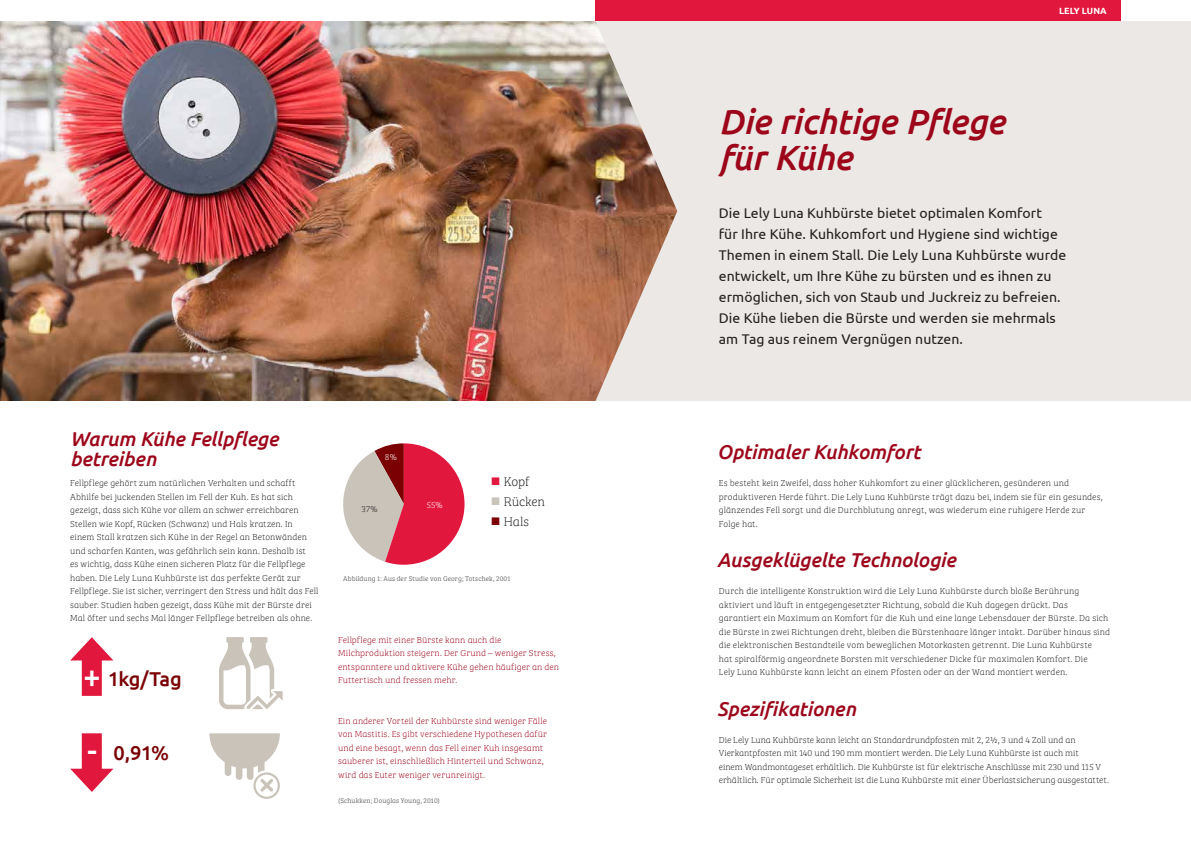
<style>
.page{position:relative;width:1191px;height:842px;background:#fff}
.page>*{position:absolute;margin:0;border:0;box-sizing:border-box;transform-origin:0 0}
.t1{font:italic 500 35px/36px "Ubuntu";letter-spacing:-.01em;color:#9d061a}
.t2{font:500 30px "Ubuntu";color:#fff}
.t3{font:italic 500 20px/20px "Ubuntu";letter-spacing:-.005em;color:#9d061a}
.t4{font:500 20px "Ubuntu";letter-spacing:-.03em;color:#7a0003}
.t5{font:14px/21px "Ubuntu";letter-spacing:.005em;color:#231f20}
.t6{font:13px "Bree Serif Th";letter-spacing:-.01em;color:#231f20}
.t7{font:9px/13.5px "Bree Serif Th";letter-spacing:.01em;color:#231f20}
.t8{font:9px/13.5px "Bree Serif Th";letter-spacing:.01em;color:#9d061a}
.t9{font:700 9px "Ubuntu";color:#fff}
.t10{font:9px "Bree Serif Th";color:#fff}
.t11{font:7px "Bree Serif Lt";letter-spacing:.02em;color:#6c6d70}
.s1{color:#e2173d}
.s2{color:#c9c3ba}
.s3{color:#7a0003}
</style>
<div class="page">
<img style="left:0;top:21px;width:595px;height:380px">
<svg style="left:595px;top:21px;width:596px;height:380px;background:#e5deda"></svg>
<svg style="left:343px;top:443px;width:121px;height:122px"></svg>
<svg style="left:219px;top:637px;width:64px;height:72px"></svg>
<svg style="left:209px;top:733px;width:71px;height:66px"></svg>
<div style="left:82px;top:733px;width:20px;height:44px;background:#e2173d"></div>
<svg style="left:70px;top:769px;width:43px;height:23px"></svg>
<div style="left:82px;top:652px;width:20px;height:44px;background:#e2173d"></div>
<svg style="left:70px;top:637px;width:43px;height:23px"></svg>
<div style="left:595px;top:0;width:525px;height:21px;background:#e2173d"></div>
<h3 class="t3" style="left:70px;top:428px;width:210px">Warum Kühe Fellpflege betreiben</h3>
<p class="t7" style="left:70px;top:476px;width:250px">Fellpflege gehört zum natürlichen Verhalten und schafft Abhilfe bei juckenden Stellen im Fell der Kuh. Es hat sich gezeigt, dass sich Kühe vor allem an schwer erreichbaren Stellen wie Kopf, Rücken (Schwanz) und Hals kratzen. In einem Stall kratzen sich Kühe in der Regel an Betonwänden und scharfen Kanten, was gefährlich sein kann. Deshalb ist<br>es wichtig, dass Kühe einen sicheren Platz für die Fellpflege haben. Die Lely Luna Kuhbürste ist das perfekte Gerät zur Fellpflege. Sie ist sicher, verringert den Stress und hält das Fell sauber. Studien haben gezeigt, dass Kühe mit der Bürste drei Mal öfter und sechs Mal länger Fellpflege betreiben als ohne.</p>
<h2 class="t2" style="left:83px;top:658px;width:19px">+</h2>
<h3 class="t4" style="left:108px;top:666px;width:75px">1kg/Tag</h3>
<h2 class="t2" style="left:87px;top:732px;width:11px">-</h2>
<h3 class="t4" style="left:113px;top:740px;width:57px">0,91%</h3>
<p class="t10" style="left:385px;top:450px;width:13px">8%</p>
<p class="t7" style="left:361px;top:501px;width:18px">37%</p>
<p class="t10" style="left:427px;top:499px;width:17px">55%</p>
<h3 class="t6" style="left:491px;top:472px;width:40px"><span class="s1">■</span> Kopf</h3>
<h3 class="t6" style="left:491px;top:492px;width:56px"><span class="s2">■</span> Rücken</h3>
<h3 class="t6" style="left:491px;top:512px;width:40px"><span class="s3">■</span> Hals</h3>
<p class="t11" style="left:343px;top:573px;width:169px">Abbildung 1: Aus der Studie von Georg; Totschek, 2001</p>
<p class="t8" style="left:338px;top:633px;width:222px">Fellpflege mit einer Bürste kann auch die Milchproduktion steigern. Der Grund – weniger Stress, entspanntere und aktivere Kühe gehen häufiger an den Futtertisch und fressen mehr.</p>
<p class="t8" style="left:338px;top:713px;width:210px">Ein anderer Vorteil der Kuhbürste sind weniger Fälle von Mastitis. Es gibt verschiedene Hypothesen dafür und eine besagt, wenn das Fell einer Kuh insgesamt sauberer ist, einschließlich Hinterteil und Schwanz, wird das Euter weniger verunreinigt.</p>
<p class="t11" style="left:338px;top:796px;width:103px">(Schukken; Douglas Young, 2010)</p>
<p class="t9" style="left:1059px;top:5px;width:49px">LELY LUNA</p>
<h1 class="t1" style="left:719px;top:103px;width:288px">Die richtige Pflege für Kühe</h1>
<p class="t5" style="left:719px;top:202px;width:349px">Die Lely Luna Kuhbürste bietet optimalen Komfort<br>für Ihre Kühe. Kuhkomfort und Hygiene sind wichtige Themen in einem Stall. Die Lely Luna Kuhbürste wurde entwickelt, um Ihre Kühe zu bürsten und es ihnen zu ermöglichen, sich von Staub und Juckreiz zu befreien.<br>Die Kühe lieben die Bürste und werden sie mehrmals am Tag aus reinem Vergnügen nutzen.</p>
<h3 class="t3" style="left:717px;top:441px;width:205px">Optimaler Kuhkomfort</h3>
<p class="t7" style="left:719px;top:476px;width:385px">Es besteht kein Zweifel, dass hoher Kuhkomfort zu einer glücklicheren, gesünderen und produktiveren Herde führt. Die Lely Luna Kuhbürste trägt dazu bei, indem sie für ein gesundes, glänzendes Fell sorgt und die Durchblutung anregt, was wiederum eine ruhigere Herde zur Folge hat.</p>
<h3 class="t3" style="left:717px;top:549px;width:240px">Ausgeklügelte Technologie</h3>
<p class="t7" style="left:719px;top:584px;width:393px">Durch die intelligente Konstruktion wird die Lely Luna Kuhbürste durch bloße Berührung aktiviert und läuft in entgegengesetzter Richtung, sobald die Kuh dagegen drückt. Das garantiert ein Maximum an Komfort für die Kuh und eine lange Lebensdauer der Bürste. Da sich die Bürste in zwei Richtungen dreht, bleiben die Bürstenhaare länger intakt. Darüber hinaus sind die elektronischen Bestandteile vom beweglichen Motorkasten getrennt. Die Luna Kuhbürste<br>hat spiralförmig angeordnete Borsten mit verschiedener Dicke für maximalen Komfort. Die<br>Lely Luna Kuhbürste kann leicht an einem Pfosten oder an der Wand montiert werden.</p>
<h3 class="t3" style="left:717px;top:698px;width:140px">Spezifikationen</h3>
<p class="t7" style="left:719px;top:732px;width:392px">Die Lely Luna Kuhbürste kann leicht an Standardrundpfosten mit 2, 2½, 3 und 4 Zoll und an Vierkantpfosten mit 140 und 190 mm montiert werden. Die Lely Luna Kuhbürste ist auch mit<br>einem Wandmontageset erhältlich. Die Kuhbürste ist für elektrische Anschlüsse mit 230 und 115 V erhältlich. Für optimale Sicherheit ist die Luna Kuhbürste mit einer Überlastsicherung ausgestattet.</p>
</div>
